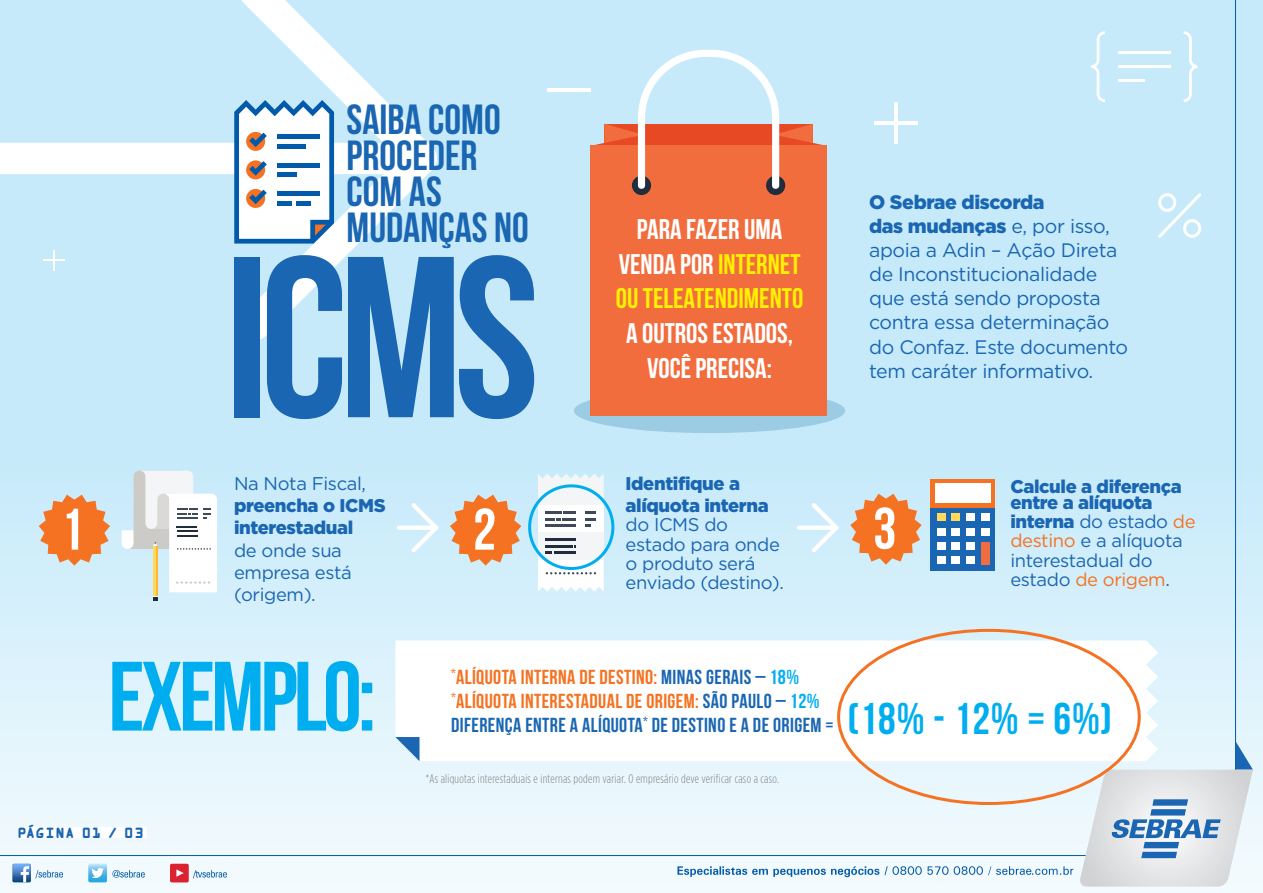
<style>
.page{position:relative;width:1263px;height:893px;background:#fff}
.page>*{position:absolute;margin:0;border:0;box-sizing:border-box;transform-origin:0 0}
.t1{font:228.9px "Bebas Neue";color:#1a66b2}
.t2{font:98.25px "Bebas Neue";letter-spacing:-.04em;color:#00aeef}
.t3{font:58.5px "Bebas Neue";color:#fff}
.t4{font:42.15px/36.2px "Bebas Neue";color:#1a66b2}
.t5{font:28.5px/34.5px "Bebas Neue";color:#fff101;text-align:center}
.t6{font:28.5px/34.5px "Bebas Neue";color:#fff;text-align:center}
.t7{font:20.25px/24px "Bebas Neue";letter-spacing:.02em;color:#1a66b2}
.t8{font:19.5px/24px "Gotham HTF";letter-spacing:-.02em;color:#1a66b2}
.t9{font:18.45px/19.4px "Gotham HTF";letter-spacing:-.02em;color:#1a66b2}
.t10{font:900 18.45px/22.4px "Gotham HTF";letter-spacing:-.02em;color:#1a66b2}
.t11{font:14.7px "Kredit Back";letter-spacing:.14em;color:#1a66b2}
.t12{font:300 condensed 12.45px "Gotham HTF";letter-spacing:.02em;color:#808285}
.s1{color:#fff}
.s2{font-weight:900}
.s3{color:#f47221}
.s4{color:#00aeef}
.s5{font-size:44.4px;color:#00aeef}
</style>
<div class="page">
<div style="left:0;top:0;width:1263px;height:893px;background:linear-gradient(to bottom,#bae6f9,#e8f6fc)"></div>
<div style="left:574px;top:388px;width:271px;height:45px;background:#9bcce3;border-radius:50%"></div>
<svg style="left:395px;top:640px;width:763px;height:121px"></svg>
<svg style="left:395px;top:737px;width:24px;height:24px"></svg>
<div style="left:590px;top:146px;width:237px;height:270px;background:#f26d3e"></div>
<svg style="left:590px;top:50px;width:237px;height:146px"></svg>
<hr style="left:1118px;top:65px;width:53px;height:3px;background:#fff">
<hr style="left:1118px;top:80px;width:26px;height:2px;background:#fff">
<hr style="left:1118px;top:51px;width:53px;height:3px;background:#fff">
<svg style="left:1091px;top:31px;width:14px;height:71px"></svg>
<svg style="left:1183px;top:31px;width:14px;height:71px"></svg>
<svg style="left:238px;top:0;width:200px;height:342px;fill:#c6eafa"></svg>
<svg style="left:0;top:100px;width:437px;height:144px"></svg>
<div style="left:277px;top:134px;width:43px;height:5px;background:#015aaa"></div>
<div style="left:277px;top:144px;width:28px;height:5px;background:#015aaa"></div>
<div style="left:277px;top:163px;width:43px;height:5px;background:#015aaa"></div>
<div style="left:277px;top:172px;width:19px;height:5px;background:#015aaa"></div>
<div style="left:277px;top:191px;width:43px;height:5px;background:#015aaa"></div>
<div style="left:277px;top:201px;width:14px;height:5px;background:#015aaa"></div>
<div style="left:296px;top:201px;width:14px;height:5px;background:#015aaa"></div>
<hr style="left:875px;top:121px;width:43px;height:3px;background:#fff">
<hr style="left:895px;top:102px;width:3px;height:42px;background:#fff">
<svg style="left:43px;top:260px;width:22px;height:1px"></svg>
<hr style="left:53px;top:250px;width:2px;height:21px;background:#fff">
<hr style="left:548px;top:88px;width:43px;height:4px;background:#fff">
<svg style="left:538px;top:474px;width:66px;height:31px"></svg>
<div style="left:538px;top:505px;width:66px;height:28px;background:#fff"></div>
<div style="left:538px;top:533px;width:66px;height:27px;background:#f4f5f6"></div>
<svg style="left:538px;top:560px;width:66px;height:31px"></svg>
<svg style="left:546px;top:538px;width:30px;height:16px"></svg>
<svg style="left:546px;top:511px;width:30px;height:16px"></svg>
<svg style="left:585px;top:511px;width:11px;height:16px"></svg>
<svg style="left:39px;top:495px;width:71px;height:71px;background:#e79a68"></svg>
<svg style="left:450px;top:495px;width:71px;height:71px;background:#e79a68"></svg>
<svg style="left:850px;top:494px;width:72px;height:71px;background:#e79b6b"></svg>
<div style="left:528px;top:484px;width:86px;height:86px;border:3px solid #00aeef;border-radius:50%"></div>
<svg style="left:122px;top:471px;width:97px;height:130px"></svg>
<div style="left:930px;top:507px;width:65px;height:63px;background:#1a66b2"></div>
<div style="left:937px;top:513px;width:8px;height:8px;background:#fed95c"></div>
<div style="left:952px;top:513px;width:8px;height:8px;background:#fed95c"></div>
<div style="left:966px;top:513px;width:8px;height:8px;background:#fff"></div>
<div style="left:981px;top:513px;width:8px;height:8px;background:#fff"></div>
<div style="left:937px;top:528px;width:8px;height:7px;background:#fff"></div>
<div style="left:952px;top:528px;width:8px;height:7px;background:#fff"></div>
<div style="left:966px;top:528px;width:8px;height:7px;background:#fff"></div>
<div style="left:981px;top:528px;width:8px;height:7px;background:#fff"></div>
<div style="left:937px;top:542px;width:8px;height:8px;background:#fff"></div>
<div style="left:952px;top:542px;width:8px;height:8px;background:#fff"></div>
<div style="left:966px;top:542px;width:8px;height:8px;background:#fff"></div>
<div style="left:937px;top:556px;width:8px;height:8px;background:#fff"></div>
<div style="left:952px;top:556px;width:8px;height:8px;background:#fff"></div>
<div style="left:966px;top:556px;width:8px;height:8px;background:#fff"></div>
<div style="left:981px;top:542px;width:8px;height:22px;background:#f26d3e"></div>
<div style="left:930px;top:479px;width:65px;height:28px;background:#f47221"></div>
<div style="left:935px;top:483px;width:56px;height:20px;background:#fff"></div>
<svg style="left:1158px;top:193px;width:43px;height:45px"></svg>
<hr style="left:1235px;top:0;width:1px;height:807px;background:#015aaa">
<hr style="left:0;top:855px;width:1094px;height:1px;background:#015aaa">
<svg style="left:677px;top:866px;width:396px;height:11px"></svg>
<svg style="left:1079px;top:741px;width:174px;height:146px"></svg>
<div style="left:18px;top:827px;width:129px;height:11px;background:#fff"></div>
<hr style="left:797px;top:526px;width:41px;height:4px;background:#fff;border-radius:2px">
<svg style="left:811px;top:503px;width:28px;height:49px"></svg>
<hr style="left:397px;top:526px;width:41px;height:4px;background:#fff;border-radius:2px">
<svg style="left:411px;top:503px;width:27px;height:49px"></svg>
<svg style="left:12px;top:864px;width:51px;height:18px"></svg>
<svg style="left:88px;top:864px;width:57px;height:18px"></svg>
<div style="left:170px;top:864px;width:19px;height:18px;background:#db2230;border-radius:2px"></div>
<svg style="left:176px;top:869px;width:8px;height:8px"></svg>
<svg style="left:193px;top:870px;width:34px;height:8px"></svg>
<h3 class="t4" style="left:347px;top:101px;width:184px">SAIBA COMO<br>PROCEDER<br>COM AS<br>MUDANÇAS NO</h3>
<h1 class="t1" style="left:225px;top:213px;width:315px">ICMS</h1>
<h3 class="t5" style="left:616px;top:212px;width:189px"><span class="s1">PARA FAZER UMA<br>VENDA POR</span> INTERNET<br>OU TELEATENDIMENTO</h3>
<h3 class="t6" style="left:626px;top:316px;width:168px">A OUTROS ESTADOS,<br>VOCÊ PRECISA:</h3>
<p class="t8" style="left:869px;top:190px;width:260px"><span class="s2">O Sebrae discorda<br>das mudanças</span> e, por isso, apoia a Adin – Ação Direta de Inconstitucionalidade que está sendo proposta contra essa determinação do Confaz. Este documento tem caráter informativo.</p>
<p class="t10" style="left:625px;top:471px;width:145px">Identifique a alíquota interna</p>
<p class="t9" style="left:625px;top:515px;width:160px">do ICMS do estado para onde o produto será enviado (destino).</p>
<p class="t9" style="left:234px;top:473px;width:134px">Na Nota Fiscal,</p>
<p class="t10" style="left:234px;top:494px;width:153px">preencha o ICMS interestadual</p>
<p class="t9" style="left:234px;top:539px;width:119px;line-height:22.4px">de onde sua empresa está (origem).</p>
<h3 class="t3" style="left:60px;top:497px;width:25px">1</h3>
<h3 class="t3" style="left:473px;top:497px;width:25px">2</h3>
<h3 class="t3" style="left:873px;top:496px;width:25px">3</h3>
<p class="t10" style="left:1010px;top:477px;width:173px;line-height:16.4px">Calcule a diferença entre a alíquota</p>
<p class="t9" style="left:1010px;top:512px;width:187px"><span class="s2">interna</span> do estado <span class="s3">de destino</span> e a alíquota interestadual do estado <span class="s3">de origem</span>.</p>
<h2 class="t2" style="left:108px;top:643px;width:269px">EXEMPLO:</h2>
<p class="t11" style="left:18px;top:824px;width:126px">PÁGINA 01 / 03</p>
<p class="t7" style="left:451px;top:665px;width:662px"><sup>*</sup><span class="s3">ALÍQUOTA INTERNA DE DESTINO:</span> MINAS GERAIS – <span class="s4">18%<br></span><sup>*</sup><span class="s3">ALÍQUOTA INTERESTADUAL DE ORIGEM:</span> SÃO PAULO – <span class="s4">12%<br></span>DIFERENÇA ENTRE A ALÍQUOTA<sup>*</sup> DE DESTINO E A DE ORIGEM = <span class="s5">(18% - 12% = 6%)</span></p>
<p class="t12" style="left:426px;top:772px;width:355px">*As aliquotas interestaduais e internas podem variar. O empresário deve verificar caso a caso.</p>
</div>
